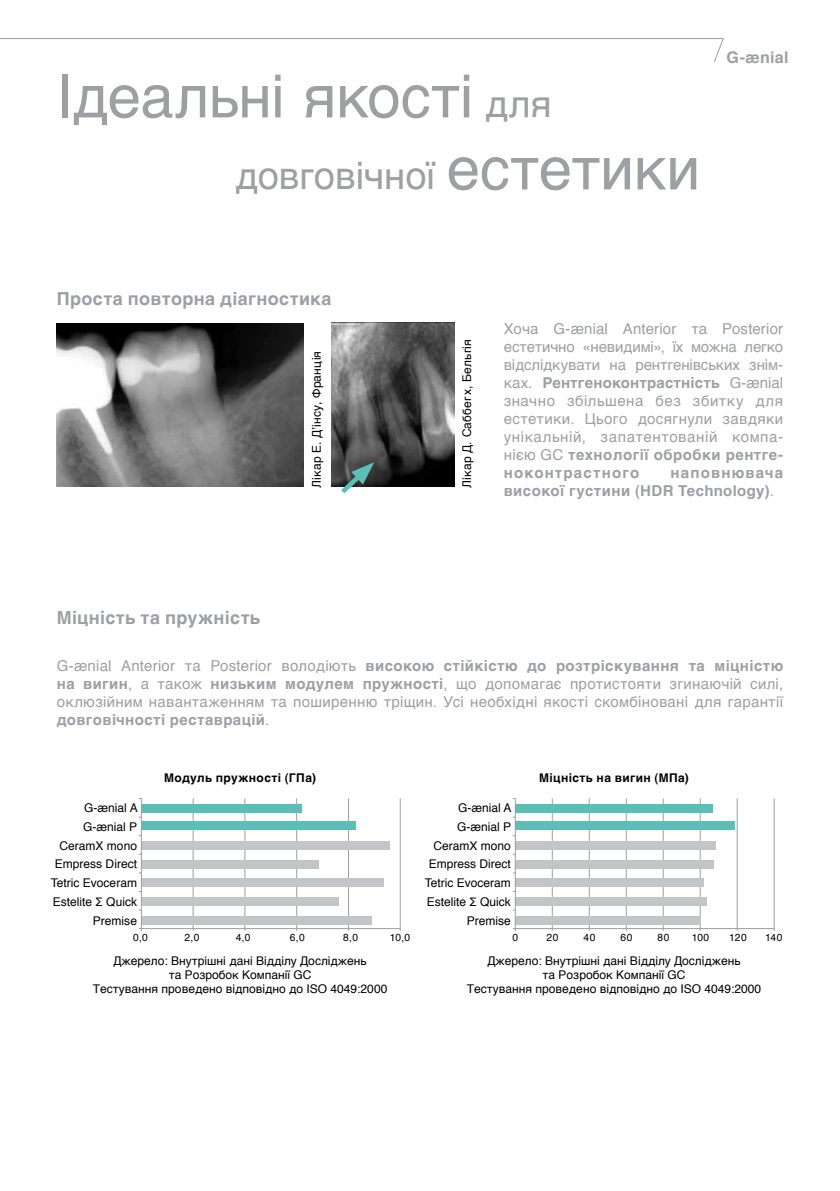
<style>
.page{position:relative;width:840px;height:1191px;background:#fff}
.page>*{position:absolute;margin:0;border:0;box-sizing:border-box;transform-origin:0 0}
.t1{font:60px "Helvetica";letter-spacing:-.01em;color:#9d9fa2}
.t2{font:38px "Helvetica";letter-spacing:-.005em;color:#9d9fa2}
.t3{font:700 18px "Helvetica";letter-spacing:.02em;color:#9d9fa2}
.t4{font:700 16px "Helvetica";letter-spacing:.015em;color:#9d9fa2}
.t5{font:15px/18px "Helvetica";letter-spacing:.02em;color:#9d9fa2;text-align:justify}
.t6{font:700 15px/18px "Helvetica";letter-spacing:.03em;color:#9d9fa2}
.t7{font:12px/14.4px "Helvetica";color:#000;text-align:center}
.t8{font:12px "Helvetica";letter-spacing:.025em;color:#000}
.t9{font:700 12px "Helvetica";letter-spacing:.03em;color:#000}
.t10{font:10.2px "Helvetica";letter-spacing:.045em;color:#000}
.s1{font-size:38px}
.s2{font-size:60px}
.s3{font-weight:700}
.s4{font-weight:400}
</style>
<div class="page">
<svg style="left:0;top:38px;width:724px;height:25px"></svg>
<hr style="left:139px;top:928px;width:261px;height:1px;background:#9d9fa2">
<hr style="left:512px;top:928px;width:262px;height:1px;background:#9d9fa2">
<hr style="left:399px;top:798px;width:1px;height:132px;background:#9d9fa2">
<hr style="left:348px;top:798px;width:1px;height:132px;background:#9d9fa2">
<hr style="left:296px;top:798px;width:1px;height:132px;background:#9d9fa2">
<hr style="left:244px;top:798px;width:1px;height:132px;background:#9d9fa2">
<hr style="left:193px;top:798px;width:1px;height:132px;background:#9d9fa2">
<hr style="left:736px;top:798px;width:1px;height:132px;background:#9d9fa2">
<hr style="left:773px;top:798px;width:1px;height:132px;background:#9d9fa2">
<hr style="left:699px;top:798px;width:1px;height:132px;background:#9d9fa2">
<hr style="left:662px;top:798px;width:1px;height:132px;background:#9d9fa2">
<hr style="left:625px;top:798px;width:1px;height:132px;background:#9d9fa2">
<hr style="left:588px;top:798px;width:1px;height:132px;background:#9d9fa2">
<hr style="left:551px;top:798px;width:1px;height:132px;background:#9d9fa2">
<div style="left:141px;top:804px;width:161px;height:8px;background:#5cbfb6"></div>
<div style="left:515px;top:804px;width:197px;height:8px;background:#5cbfb6"></div>
<div style="left:141px;top:821px;width:215px;height:9px;background:#5cbfb6"></div>
<div style="left:515px;top:821px;width:219px;height:9px;background:#5cbfb6"></div>
<div style="left:141px;top:841px;width:249px;height:9px;background:#c2c4c6"></div>
<div style="left:515px;top:841px;width:200px;height:9px;background:#c2c4c6"></div>
<div style="left:141px;top:860px;width:177px;height:8px;background:#c2c4c6"></div>
<div style="left:515px;top:860px;width:198px;height:8px;background:#c2c4c6"></div>
<div style="left:141px;top:897px;width:198px;height:8px;background:#c2c4c6"></div>
<div style="left:515px;top:897px;width:191px;height:8px;background:#c2c4c6"></div>
<div style="left:141px;top:877px;width:242px;height:9px;background:#c2c4c6"></div>
<div style="left:515px;top:877px;width:188px;height:9px;background:#c2c4c6"></div>
<div style="left:141px;top:916px;width:230px;height:9px;background:#c2c4c6"></div>
<div style="left:515px;top:916px;width:185px;height:9px;background:#c2c4c6"></div>
<hr style="left:141px;top:798px;width:1px;height:133px;background:#9d9fa2">
<hr style="left:514px;top:798px;width:1px;height:133px;background:#9d9fa2">
<img style="left:57px;top:323px;width:246px;height:163px">
<img style="left:331px;top:323px;width:123px;height:164px">
<svg style="left:336px;top:462px;width:38px;height:32px"></svg>
<h1 class="t1" style="left:57px;top:50px;width:496px">Ідеальні якості <span class="s1">для</span></h1>
<h2 class="t2" style="left:234px;top:147px;width:466px">довговічної <span class="s2">естетики</span></h2>
<p class="t4" style="left:726px;top:44px;width:63px">G-ænial</p>
<p class="t3" style="left:57px;top:284px;width:276px">Проста повторна діагностика</p>
<p class="t3" style="left:57px;top:603px;width:205px">Міцність та пружність</p>
<p class="t8" style="left:307px;top:488px;width:139px;rotate:-90deg">Лікар Е. Д’інсу, Франція</p>
<p class="t8" style="left:457px;top:488px;width:151px;rotate:-90deg">Лікар Д. Саббегх, Бельгія</p>
<p class="t5" style="left:503px;top:320px;width:281px">Хоча G-ænial Anterior та Posterior естетично «невидимі», їх можна легко відслідкувати на рентгенівських знім&shy;ках. <span class="s3">Рентгеноконтрастність</span> G-ænial значно збільшена без збитку для естетики. Цього досягнули завдяки унікальній, запатентованій компа&shy;нією GC <span class="s3">технології обробки рентге&shy;ноконтрастного</span></p>
<p class="t6" style="left:503px;top:464px;width:281px;text-indent:167px">наповнювача високої густини (HDR Technology)<span class="s4">.</span></p>
<p class="t5" style="left:57px;top:657px;width:727px">G-ænial Anterior та Posterior володіють <span class="s3">високою стійкістю до розтріскування та міцністю на вигин</span>, а також <span class="s3">низьким модулем пружності</span>, що допомагає протистояти згинаючій силі, оклюзійним навантаженням та поширенню тріщин. Усі необхідні якості скомбіновані для гарантії <span class="s3">довговічності реставрацій</span>.</p>
<p class="t9" style="left:164px;top:767px;width:153px">Модуль пружності (ГПа)</p>
<p class="t9" style="left:539px;top:767px;width:151px">Міцність на вигин (МПа)</p>
<p class="t7" style="left:84px;top:801px;width:55px">G-ænial A</p>
<p class="t7" style="left:458px;top:801px;width:55px">G-ænial A</p>
<p class="t7" style="left:83px;top:819px;width:56px">G-ænial P</p>
<p class="t7" style="left:457px;top:819px;width:56px">G-ænial P</p>
<p class="t7" style="left:60px;top:838px;width:79px">CeramX mono</p>
<p class="t7" style="left:433px;top:838px;width:79px">CeramX mono</p>
<p class="t7" style="left:55px;top:857px;width:84px">Empress Direct</p>
<p class="t7" style="left:428px;top:857px;width:84px">Empress Direct</p>
<p class="t7" style="left:51px;top:875px;width:88px">Tetric Evoceram</p>
<p class="t7" style="left:424px;top:875px;width:88px">Tetric Evoceram</p>
<p class="t7" style="left:53px;top:894px;width:86px">Estelite Σ Quick</p>
<p class="t7" style="left:426px;top:894px;width:86px">Estelite Σ Quick</p>
<p class="t7" style="left:93px;top:913px;width:46px">Premise</p>
<p class="t7" style="left:466px;top:913px;width:46px">Premise</p>
<p class="t10" style="left:184px;top:929px;width:16px">2,0</p>
<p class="t10" style="left:289px;top:929px;width:16px">6,0</p>
<p class="t10" style="left:389px;top:929px;width:22px">10,0</p>
<p class="t10" style="left:546px;top:929px;width:13px">20</p>
<p class="t10" style="left:620px;top:929px;width:13px">60</p>
<p class="t10" style="left:691px;top:929px;width:19px">100</p>
<p class="t10" style="left:764px;top:929px;width:19px">140</p>
<p class="t7" style="left:93px;top:953px;width:296px">Джерело: Внутрішні дані Відділу Досліджень<br>та Розробок Компанії GC<br>Тестування проведено відповідно до ISO 4049:2000</p>
<p class="t7" style="left:466px;top:953px;width:296px">Джерело: Внутрішні дані Відділу Досліджень<br>та Розробок Компанії GC<br>Тестування проведено відповідно до ISO 4049:2000</p>
<p class="t10" style="left:133px;top:929px;width:16px">0,0</p>
<p class="t10" style="left:235px;top:929px;width:16px">4,0</p>
<p class="t10" style="left:343px;top:929px;width:16px">8,0</p>
<p class="t10" style="left:512px;top:929px;width:7px">0</p>
<p class="t10" style="left:583px;top:929px;width:13px">40</p>
<p class="t10" style="left:657px;top:929px;width:13px">80</p>
<p class="t10" style="left:728px;top:929px;width:19px">120</p>
</div>
